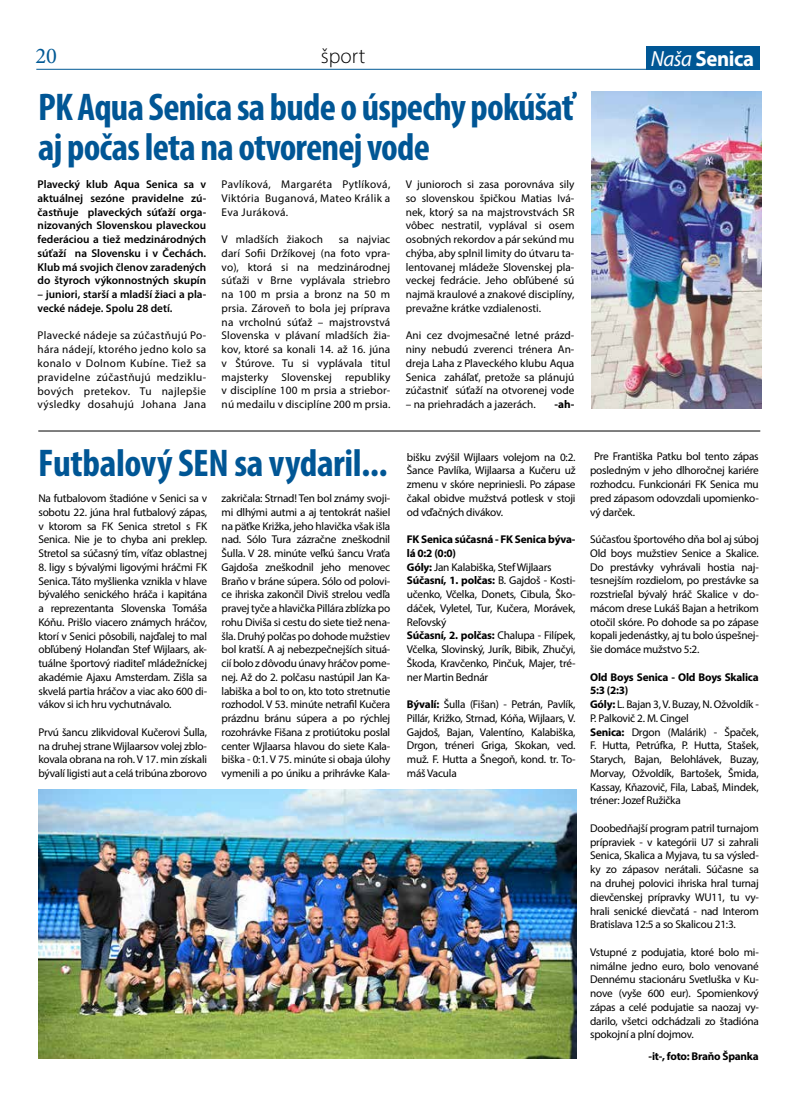
<style>
.page{position:relative;width:794px;height:1110px;background:#fff}
.page>*{position:absolute;margin:0;border:0;box-sizing:border-box;transform-origin:0 0}
.t1{font:700 condensed 38.75px/40px "Myriad Pro";letter-spacing:-.02em;color:#005695}
.t2{font:22.5px "Minion Pro";color:#005995}
.t3{font:700 21.88px "Myriad Pro";letter-spacing:-.02em;color:#fff;scale:.95 1}
.t4{font:300 21.25px "Myriad Pro";color:#000}
.t5{font:11.25px/13.8px "Myriad Pro";letter-spacing:-.02em;color:#000;text-align:justify}
.t6{font:600 11.25px/13.8px "Myriad Pro";color:#000;text-align:justify}
.t7{font:700 11.25px "Myriad Pro";letter-spacing:-.02em;color:#000}
.t8{font:11.25px "Myriad Pro";color:#000}
.t9{font:11.25px "Myriad Pro";letter-spacing:.01em;color:#000}
.s1{font-weight:400;font-style:italic}
.s2{font-weight:700}
</style>
<div class="page">
<hr style="left:36px;top:69px;width:723px;height:1px;background:#005995">
<div style="left:646px;top:46px;width:113px;height:23px;background:#005795"></div>
<img style="left:591px;top:92px;width:171px;height:317px">
<img style="left:38px;top:789px;width:539px;height:269px">
<hr style="left:38px;top:430px;width:722px;height:1px;background:#000">
<h2 class="t2" style="left:35px;top:41px;width:23px">20</h2>
<h3 class="t4" style="left:321px;top:43px;width:46px">šport</h3>
<h3 class="t3" style="left:651px;top:44px;width:110px"><span class="s1">Naša</span> Senica</h3>
<h1 class="t1" style="left:38px;top:87px;width:537px">PK Aqua Senica sa bude o úspechy pokúšať aj počas leta na otvorenej vode</h1>
<p class="t6" style="left:38px;top:177px;width:170px">Plavecký klub Aqua Senica sa v aktuálnej sezóne pravidelne zú&shy;častňuje plaveckých súťaží orga&shy;nizovaných Slovenskou plaveckou federáciou a tiež medzinárodných súťaží na Slovensku i v Čechách.<br>Klub má svojich členov zaradených do štyroch výkonnostných skupín</p>
<p class="t6" style="left:38px;top:287px;width:170px">– juniori, starší a mladší žiaci a pla&shy;vecké nádeje. Spolu 28 detí.</p>
<p class="t5" style="left:38px;top:328px;width:170px">Plavecké nádeje sa zúčastňujú Po&shy;hára nádejí, ktorého jedno kolo sa konalo v Dolnom Kubíne. Tiež sa pravidelne zúčastňujú medziklu&shy;bových pretekov. Tu najlepšie výsledky dosahujú Johana Jana</p>
<p class="t5" style="left:406px;top:177px;width:170px">V junioroch si zasa porovnáva sily so slovenskou špičkou Matias Ivá&shy;nek, ktorý sa na majstrovstvách SR vôbec nestratil, vyplával si osem osobných rekordov a pár sekúnd mu chýba, aby splnil limity do útvaru ta&shy;lentovanej mládeže Slovenskej pla&shy;veckej fedrácie. Jeho obľúbené sú najmä kraulové a znakové disciplíny, prevažne krátke vzdialenosti.</p>
<p class="t5" style="left:406px;top:328px;width:170px">Ani cez dvojmesačné letné prázd&shy;niny nebudú zverenci trénera An&shy;dreja Laha z Plaveckého klubu Aqua Senica zaháľať, pretože sa plánujú zúčastniť súťaží na otvorenej vode</p>
<p class="t8" style="left:406px;top:397px;width:132px">– na priehradách a jazerách.</p>
<p class="t7" style="left:554px;top:397px;width:21px">-ah-</p>
<p class="t5" style="left:222px;top:177px;width:170px">Pavlíková, Margaréta Pytlíková, Viktória Buganová, Mateo Králik a Eva Juráková.</p>
<p class="t9" style="left:222px;top:232px;width:103px">V mladších žiakoch</p>
<p class="t5" style="left:222px;top:232px;width:170px;text-indent:117px">sa najviac darí Sofii Držíkovej (na foto vpra&shy;vo), ktorá si na medzinárodnej súťaži v Brne vyplávala striebro na 100 m prsia a bronz na 50 m prsia. Zároveň to bola jej príprava na vrcholnú súťaž – majstrovstvá Slovenska v plávaní mladších žia&shy;kov, ktoré sa konali 14. až 16. júna v Štúrove. Tu si vyplávala titul majsterky Slovenskej republiky v disciplíne 100 m prsia a striebor&shy;nú medailu v disciplíne 200 m prsia.</p>
<h1 class="t1" style="left:38px;top:442px;width:351px">Futbalový SEN sa vydaril...</h1>
<p class="t5" style="left:38px;top:491px;width:170px">Na futbalovom štadióne v Senici sa v sobotu 22. júna hral futbalový zápas, v ktorom sa FK Senica stretol s FK Senica. Nie je to chyba ani preklep.<br>Stretol sa súčasný tím, víťaz oblastnej</p>
<p class="t5" style="left:38px;top:560px;width:170px">8. ligy s bývalými ligovými hráčmi FK Senica. Táto myšlienka vznikla v hlave bývalého senického hráča i kapitána a reprezentanta Slovenska Tomáša Kóňu. Prišlo viacero známych hráčov, ktorí v Senici pôsobili, najďalej to mal obľúbený Holanďan Stef Wijlaars, ak&shy;tuálne športový riaditeľ mládežníckej akadémie Ajaxu Amsterdam. Zišla sa skvelá partia hráčov a viac ako 600 di&shy;vákov si ich hru vychutnávalo.</p>
<p class="t5" style="left:38px;top:725px;width:170px">Prvú šancu zlikvidoval Kučerovi Šulla, na druhej strane Wijlaarsov volej zblo&shy;kovala obrana na roh. V 17. min získali bývalí ligisti aut a celá tribúna zborovo</p>
<p class="t5" style="left:222px;top:491px;width:170px">zakričala: Strnad! Ten bol známy svoji&shy;mi dlhými autmi a aj tentokrát našiel na päťke Križka, jeho hlavička však išla nad. Sólo Tura zázračne zneškodnil Šulla. V 28. minúte veľkú šancu Vraťa Gajdoša zneškodnil jeho menovec Braňo v bráne súpera. Sólo od polovi&shy;ce ihriska zakončil Diviš strelou vedľa pravej tyče a hlavička Pillára zblízka po rohu Diviša si cestu do siete tiež nena&shy;šla. Druhý polčas po dohode mužstiev bol kratší. A aj nebezpečnejších situá&shy;cií bolo z dôvodu únavy hráčov pome&shy;nej. Až do 2. polčasu nastúpil Jan Ka&shy;labiška a bol to on, kto toto stretnutie rozhodol. V 53. minúte netrafil Kučera prázdnu bránu súpera a po rýchlej rozohrávke Fišana z protiútoku poslal center Wjlaarsa hlavou do siete Kala&shy;biška - 0:1. V 75. minúte si obaja úlohy vymenili a po úniku a prihrávke Kala-</p>
<p class="t5" style="left:407px;top:449px;width:170px">bišku zvýšil Wijlaars volejom na 0:2.<br>Šance Pavlíka, Wijlaarsa a Kučeru už zmenu v skóre nepriniesli. Po zápase čakal obidve mužstvá potlesk v stoji od vďačných divákov.</p>
<p class="t5" style="left:407px;top:532px;width:170px;text-align:left"><span class="s2">FK Senica súčasná - FK Senica býva&shy;lá 0:2 (0:0)<br>Góly:</span> Jan Kalabiška, Stef Wijlaars<br><span class="s2">Súčasní, 1. polčas:</span> B. Gajdoš - Kosti&shy;učenko, Včelka, Donets, Cibula, Ško&shy;dáček, Vyletel, Tur, Kučera, Morávek,<br>Reľovský<br><span class="s2">Súčasní, 2. polčas:</span> Chalupa - Filípek,<br>Včelka, Slovinský, Jurík, Bibik, Zhučyi,<br>Škoda, Kravčenko, Pinčuk, Majer, tré&shy;ner Martin Bednár</p>
<p class="t5" style="left:407px;top:697px;width:170px"><span class="s2">Bývalí:</span> Šulla (Fišan) - Petrán, Pavlík, Pillár, Križko, Strnad, Kóňa, Wijlaars, V.<br>Gajdoš, Bajan, Valentíno, Kalabiška, Drgon, tréneri Griga, Skokan, ved. muž. F. Hutta a Šnegoň, kond. tr. To&shy;máš Vacula</p>
<p class="t5" style="left:590px;top:449px;width:170px;text-indent:4px">Pre Františka Patku bol tento zápas posledným v jeho dlhoročnej kariére rozhodcu. Funkcionári FK Senica mu pred zápasom odovzdali upomienko&shy;vý darček.</p>
<p class="t5" style="left:590px;top:532px;width:170px">Súčasťou športového dňa bol aj súboj Old boys mužstiev Senice a Skalice.<br>Do prestávky vyhrávali hostia naj&shy;tesnejším rozdielom, po prestávke sa rozstrieľal bývalý hráč Skalice v do&shy;mácom drese Lukáš Bajan a hetrikom otočil skóre. Po dohode sa po zápase kopali jedenástky, aj tu bolo úspešnej&shy;šie domáce mužstvo 5:2.</p>
<p class="t5" style="left:590px;top:669px;width:170px;text-align:left"><span class="s2">Old Boys Senica - Old Boys Skalica<br>5:3 (2:3)<br>Góly:</span> L. Bajan 3, V. Buzay, N. Ožvoldík -<br>P. Palkovič 2. M. Cingel<br><span class="s2">Senica:</span> Drgon (Malárik) - Špaček,<br>F. Hutta, Petrúfka, P. Hutta, Stašek,<br>Starych, Bajan, Belohlávek, Buzay,<br>Morvay, Ožvoldík, Bartošek, Šmida,<br>Kassay, Kňazovič, Fila, Labaš, Mindek, tréner: Jozef Ružička</p>
<p class="t5" style="left:590px;top:820px;width:170px">Doobedňajší program patril turnajom prípraviek - v kategórii U7 si zahrali Senica, Skalica a Myjava, tu sa výsled&shy;ky zo zápasov nerátali. Súčasne sa na druhej polovici ihriska hral turnaj dievčenskej prípravky WU11, tu vy&shy;hrali senické dievčatá - nad Interom Bratislava 12:5 a so Skalicou 21:3.</p>
<p class="t5" style="left:590px;top:944px;width:170px">Vstupné z podujatia, ktoré bolo mi&shy;nimálne jedno euro, bolo venované Dennému stacionáru Svetluška v Ku&shy;nove (vyše 600 eur). Spomienkový zápas a celé podujatie sa naozaj vy&shy;darilo, všetci odchádzali zo štadióna spokojní a plní dojmov.</p>
<p class="t7" style="left:648px;top:1048px;width:112px">-it-, foto: Braňo Španka</p>
</div>
